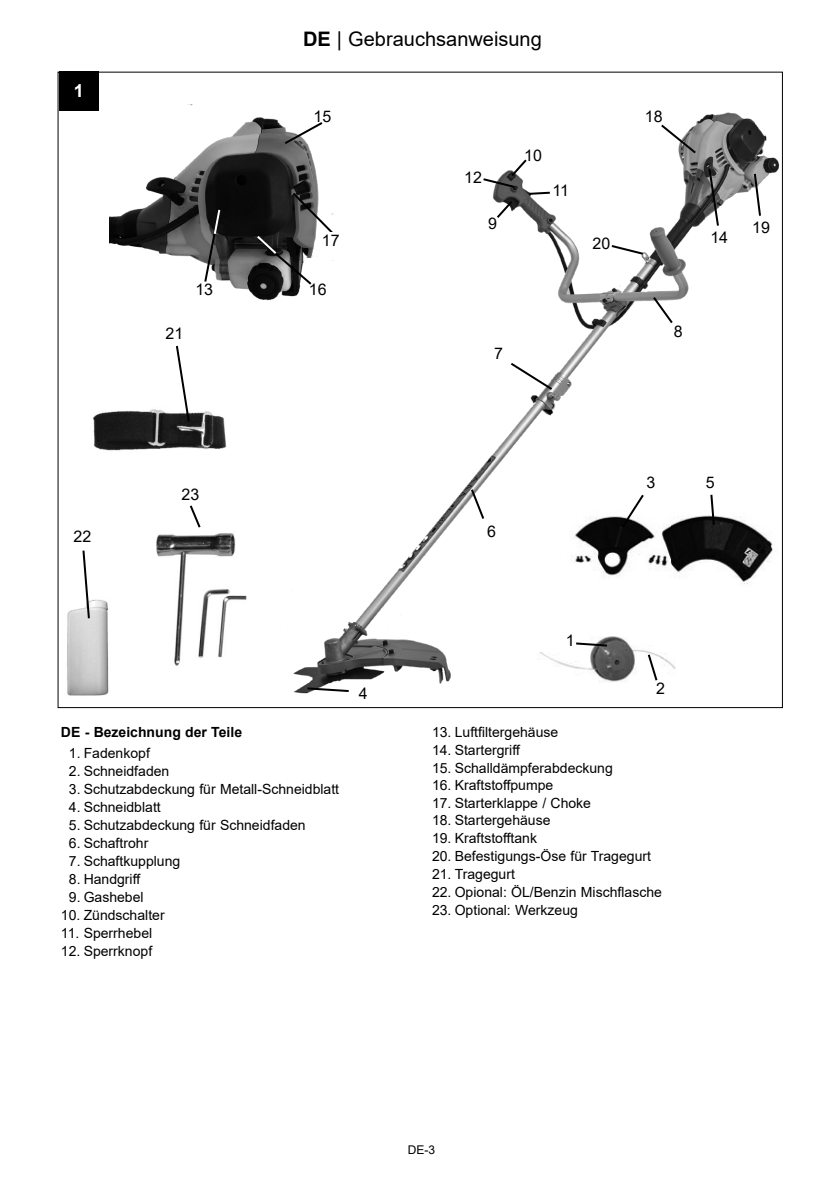
<style>
.page{position:relative;width:840px;height:1191px;background:#fff}
.page>*{position:absolute;margin:0;border:0;box-sizing:border-box;transform-origin:0 0}
.t1{font:20px "Arial";color:#000}
.t2{font:700 18px "Arial";color:#fff}
.t3{font:16px "Arial";color:#000}
.t4{font:14px "Arial";color:#000}
.t5{font:700 14px "Arial";color:#000}
.t6{font:12px "Arial";color:#000}
.s1{font-weight:700}
</style>
<div class="page">
<img style="left:292px;top:93px;width:491px;height:615px">
<img style="left:567px;top:509px;width:210px;height:84px">
<div style="left:351px;top:685px;width:24px;height:24px;background:#fff"></div>
<svg style="left:305px;top:686px;width:45px;height:7px"></svg>
<div style="left:748px;top:219px;width:24px;height:24px;background:#fff"></div>
<svg style="left:752px;top:172px;width:9px;height:46px"></svg>
<div style="left:698px;top:474px;width:24px;height:25px;background:#fff"></div>
<svg style="left:708px;top:494px;width:7px;height:33px"></svg>
<div style="left:479px;top:523px;width:24px;height:24px;background:#fff"></div>
<svg style="left:469px;top:487px;width:16px;height:34px"></svg>
<div style="left:486px;top:346px;width:24px;height:24px;background:#fff"></div>
<svg style="left:508px;top:361px;width:46px;height:31px"></svg>
<div style="left:665px;top:323px;width:25px;height:24px;background:#fff"></div>
<svg style="left:650px;top:295px;width:24px;height:30px"></svg>
<div style="left:706px;top:229px;width:24px;height:24px;background:#fff"></div>
<svg style="left:706px;top:166px;width:13px;height:62px"></svg>
<div style="left:480px;top:215px;width:24px;height:24px;background:#fff"></div>
<div style="left:59px;top:72px;width:40px;height:39px;background:#000"></div>
<div style="left:641px;top:108px;width:24px;height:24px;background:#fff"></div>
<svg style="left:658px;top:123px;width:39px;height:32px"></svg>
<img style="left:93px;top:409px;width:134px;height:42px">
<svg style="left:174px;top:345px;width:17px;height:79px"></svg>
<img style="left:67px;top:599px;width:42px;height:97px">
<svg style="left:81px;top:550px;width:10px;height:70px"></svg>
<img style="left:536px;top:621px;width:154px;height:68px">
<svg style="left:573px;top:641px;width:35px;height:6px"></svg>
<svg style="left:646px;top:652px;width:12px;height:30px"></svg>
<div style="left:638px;top:474px;width:24px;height:25px;background:#fff"></div>
<svg style="left:619px;top:492px;width:26px;height:38px"></svg>
<div style="left:520px;top:147px;width:24px;height:25px;background:#fff"></div>
<div style="left:548px;top:183px;width:24px;height:24px;background:#fff"></div>
<div style="left:461px;top:169px;width:24px;height:24px;background:#fff"></div>
<svg style="left:481px;top:157px;width:70px;height:63px"></svg>
<div style="left:589px;top:236px;width:24px;height:24px;background:#fff"></div>
<svg style="left:611px;top:243px;width:34px;height:13px"></svg>
<svg style="left:189px;top:505px;width:12px;height:23px"></svg>
<img style="left:109px;top:104px;width:228px;height:206px">
<div style="left:192px;top:282px;width:24px;height:24px;background:#fff"></div>
<svg style="left:203px;top:208px;width:18px;height:76px"></svg>
<div style="left:305px;top:281px;width:25px;height:24px;background:#fff"></div>
<div style="left:309px;top:108px;width:26px;height:24px;background:#fff"></div>
<svg style="left:282px;top:120px;width:42px;height:26px"></svg>
<svg style="left:255px;top:191px;width:85px;height:96px"></svg>
<div style="left:318px;top:232px;width:25px;height:24px;background:#fff"></div>
<img style="left:156px;top:533px;width:91px;height:133px">
<p class="t2" style="left:74px;top:78px;width:12px">1</p>
<h1 class="t1" style="left:303px;top:25px;width:240px"><span class="s1">DE</span> | Gebrauchsanweisung</h1>
<p class="t3" style="left:313px;top:105px;width:19px">15</p>
<p class="t3" style="left:165px;top:323px;width:19px">21</p>
<p class="t3" style="left:322px;top:229px;width:19px">17</p>
<p class="t3" style="left:195px;top:279px;width:19px">13</p>
<p class="t3" style="left:309px;top:278px;width:19px">16</p>
<p class="t3" style="left:464px;top:166px;width:19px">12</p>
<p class="t3" style="left:488px;top:212px;width:10px">9</p>
<p class="t3" style="left:524px;top:144px;width:19px">10</p>
<p class="t3" style="left:552px;top:180px;width:18px">11</p>
<p class="t3" style="left:493px;top:343px;width:10px">7</p>
<p class="t3" style="left:592px;top:233px;width:19px">20</p>
<p class="t3" style="left:644px;top:105px;width:19px">18</p>
<p class="t3" style="left:710px;top:226px;width:19px">14</p>
<p class="t3" style="left:751px;top:216px;width:19px">19</p>
<p class="t3" style="left:673px;top:320px;width:10px">8</p>
<p class="t3" style="left:73px;top:525px;width:19px">22</p>
<p class="t3" style="left:181px;top:483px;width:19px">23</p>
<p class="t5" style="left:61px;top:722px;width:183px">DE - Bezeichnung der Teile</p>
<p class="t4" style="left:69px;top:743px;width:82px">1. Fadenkopf</p>
<p class="t4" style="left:69px;top:761px;width:102px">2. Schneidfaden</p>
<p class="t4" style="left:69px;top:779px;width:271px">3. Schutzabdeckung für Metall-Schneidblatt</p>
<p class="t4" style="left:69px;top:797px;width:93px">4. Schneidblatt</p>
<p class="t4" style="left:69px;top:815px;width:238px">5. Schutzabdeckung für Schneidfaden</p>
<p class="t4" style="left:69px;top:833px;width:81px">6. Schaftrohr</p>
<p class="t4" style="left:69px;top:851px;width:113px">7. Schaftkupplung</p>
<p class="t4" style="left:69px;top:869px;width:73px">8. Handgriff</p>
<p class="t4" style="left:69px;top:887px;width:76px">9. Gashebel</p>
<p class="t4" style="left:61px;top:905px;width:105px">10. Zündschalter</p>
<p class="t4" style="left:61px;top:923px;width:93px">11. Sperrhebel</p>
<p class="t4" style="left:61px;top:941px;width:93px">12. Sperrknopf</p>
<p class="t3" style="left:358px;top:682px;width:10px">4</p>
<p class="t3" style="left:487px;top:520px;width:10px">6</p>
<p class="t3" style="left:565px;top:629px;width:10px">1</p>
<p class="t3" style="left:646px;top:471px;width:10px">3</p>
<p class="t3" style="left:656px;top:677px;width:10px">2</p>
<p class="t4" style="left:432px;top:722px;width:128px">13. Luftfiltergehäuse</p>
<p class="t4" style="left:432px;top:740px;width:90px">14. Startergriff</p>
<p class="t4" style="left:432px;top:758px;width:182px">15. Schalldämpferabdeckung</p>
<p class="t4" style="left:432px;top:775px;width:123px">16. Kraftstoffpumpe</p>
<p class="t4" style="left:432px;top:793px;width:160px">17. Starterklappe / Choke</p>
<p class="t4" style="left:432px;top:810px;width:120px">18. Startergehäuse</p>
<p class="t4" style="left:432px;top:828px;width:106px">19. Kraftstofftank</p>
<p class="t4" style="left:432px;top:846px;width:220px">20. Befestigungs-Öse für Tragegurt</p>
<p class="t4" style="left:432px;top:864px;width:84px">21. Tragegurt</p>
<p class="t4" style="left:432px;top:882px;width:231px">22. Opional: ÖL/Benzin Mischflasche</p>
<p class="t4" style="left:432px;top:900px;width:147px">23. Optional: Werkzeug</p>
<p class="t3" style="left:705px;top:471px;width:10px">5</p>
<p class="t6" style="left:407px;top:1142px;width:29px">DE-3</p>
</div>
